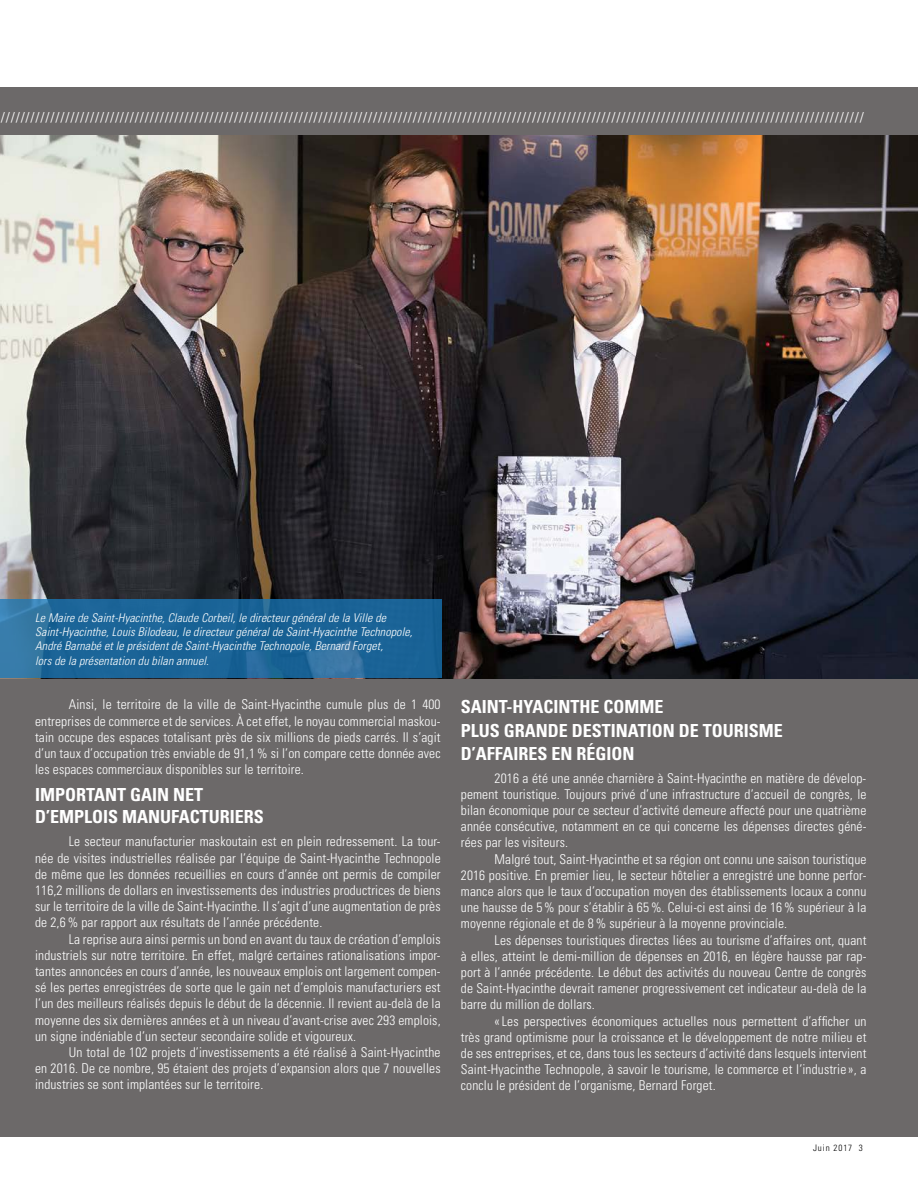
<style>
.page{position:relative;width:918px;height:1188px;background:#fff}
.page>*{position:absolute;margin:0;border:0;box-sizing:border-box;transform-origin:0 0}
.t1{font:700 condensed 18px "Univers";color:#fff}
.t2{font:15px "Minion Pro";color:#fff}
.t3{font:300 condensed 13.5px/16.2px "Univers";letter-spacing:.01em;color:#fff;text-align:justify}
.t4{font:italic 300 condensed 12px/14.4px "Univers";letter-spacing:.01em;color:#fff}
.t5{font:300 condensed 9px "Univers";letter-spacing:.1em;color:#000}
</style>
<div class="page">
<div style="left:0;top:88px;width:918px;height:1049px;background:#6c6969"></div>
<img style="left:1px;top:135px;width:917px;height:543px">
<svg style="left:1px;top:599px;width:441px;height:79px;background:#1e6699"></svg>
<p class="t2" style="left:1px;top:108px;width:865px">//////////////////////////////////////////////////////////////////////////////////////////////////////////////////////////////////////////////////////////////////////////////</p>
<p class="t4" style="left:35px;top:610px;width:379px">Le Maire de Saint-Hyacinthe, Claude Corbeil, le directeur général de la Ville de Saint-Hyacinthe, Louis Bilodeau, le directeur général de Saint-Hyacinthe Technopole, André Barnabé et le président de Saint-Hyacinthe Technopole, Bernard Forget,<br>lors de la présentation du bilan annuel.</p>
<p class="t3" style="left:35px;top:697px;width:407px;text-indent:34px">Ainsi, le territoire de la ville de Saint-Hyacinthe cumule plus de 1 400 entreprises de commerce et de services. À cet effet, le noyau commercial maskou&shy;tain occupe des espaces totalisant près de six millions de pieds carrés. Il s’agit d’un taux d’occupation très enviable de 91,1% si l’on compare cette donnée avec les espaces commerciaux disponibles sur le territoire.</p>
<h1 class="t1" style="left:35px;top:784px;width:17px">IMPORTANT</h1>
<h1 class="t1" style="left:130px;top:784px;width:21px">GAIN</h1>
<h1 class="t1" style="left:173px;top:784px;width:11px">NET</h1>
<h1 class="t1" style="left:35px;top:806px;width:26px">D’EMPLOIS</h1>
<h1 class="t1" style="left:122px;top:806px;width:11px">MANUFACTURIERS</h1>
<p class="t3" style="left:35px;top:834px;width:407px;text-indent:34px">Le secteur manufacturier maskoutain est en plein redressement. La tour&shy;née de visites industrielles réalisée par l’équipe de Saint-Hyacinthe Technopole de même que les données recueillies en cours d’année ont permis de compiler 116,2 millions de dollars en investissements des industries productrices de biens sur le territoire de la ville de Saint-Hyacinthe. Il s’agit d’une augmentation de près de 2,6% par rapport aux résultats de l’année précédente.</p>
<p class="t3" style="left:35px;top:931px;width:407px;text-indent:34px">La reprise aura ainsi permis un bond en avant du taux de création d’emplois industriels sur notre territoire. En effet, malgré certaines rationalisations impor&shy;tantes annoncées en cours d’année, les nouveaux emplois ont largement compen&shy;sé les pertes enregistrées de sorte que le gain net d’emplois manufacturiers est l’un des meilleurs réalisés depuis le début de la décennie. Il revient au-delà de la moyenne des six dernières années et à un niveau d’avant-crise avec 293 emplois, un signe indéniable d’un secteur secondaire solide et vigoureux.</p>
<p class="t3" style="left:35px;top:1044px;width:407px;text-indent:34px">Un total de 102 projets d’investissements a été réalisé à Saint-Hyacinthe en 2016. De ce nombre, 95 étaient des projets d’expansion alors que 7 nouvelles industries se sont implantées sur le territoire.</p>
<h1 class="t1" style="left:461px;top:696px;width:21px">SAINT</h1>
<h1 class="t1" style="left:507px;top:696px;width:28px">-HYACINTHE</h1>
<h1 class="t1" style="left:604px;top:696px;width:13px">COMME</h1>
<h1 class="t1" style="left:461px;top:720px;width:11px">PLUS</h1>
<h1 class="t1" style="left:504px;top:720px;width:23px">GRANDE</h1>
<h1 class="t1" style="left:572px;top:720px;width:11px">DESTINATION</h1>
<h1 class="t1" style="left:679px;top:720px;width:35px">DE TOURISME</h1>
<h1 class="t1" style="left:461px;top:742px;width:25px">D’AFFAIRES</h1>
<h1 class="t1" style="left:552px;top:742px;width:65px">EN RÉGION</h1>
<p class="t3" style="left:461px;top:770px;width:407px;text-indent:34px">2016 a été une année charnière à Saint-Hyacinthe en matière de dévelop&shy;pement touristique. Toujours privé d’une infrastructure d’accueil de congrès, le bilan économique pour ce secteur d’activité demeure affecté pour une quatrième année consécutive, notamment en ce qui concerne les dépenses directes géné&shy;rées par les visiteurs.</p>
<p class="t3" style="left:461px;top:851px;width:407px;text-indent:34px">Malgré tout, Saint-Hyacinthe et sa région ont connu une saison touristique 2016 positive. En premier lieu, le secteur hôtelier a enregistré une bonne perfor&shy;mance alors que le taux d’occupation moyen des établissements locaux a connu une hausse de 5% pour s’établir à 65%. Celui-ci est ainsi de 16% supérieur à la moyenne régionale et de 8% supérieur à la moyenne provinciale.</p>
<p class="t3" style="left:461px;top:932px;width:407px;text-indent:34px">Les dépenses touristiques directes liées au tourisme d’affaires ont, quant à elles, atteint le demi-million de dépenses en 2016, en légère hausse par rap&shy;port à l’année précédente. Le début des activités du nouveau Centre de congrès de Saint-Hyacinthe devrait ramener progressivement cet indicateur au-delà de la barre du million de dollars.</p>
<p class="t3" style="left:461px;top:1013px;width:407px;text-indent:34px">«Les perspectives économiques actuelles nous permettent d’afficher un très grand optimisme pour la croissance et le développement de notre milieu et de ses entreprises, et ce, dans tous les secteurs d’activité dans lesquels intervient Saint-Hyacinthe Technopole, à savoir le tourisme, le commerce et l’industrie », a conclu le président de l’organisme, Bernard Forget.</p>
<p class="t5" style="left:813px;top:1142px;width:51px">Juin 2017 3</p>
</div>
